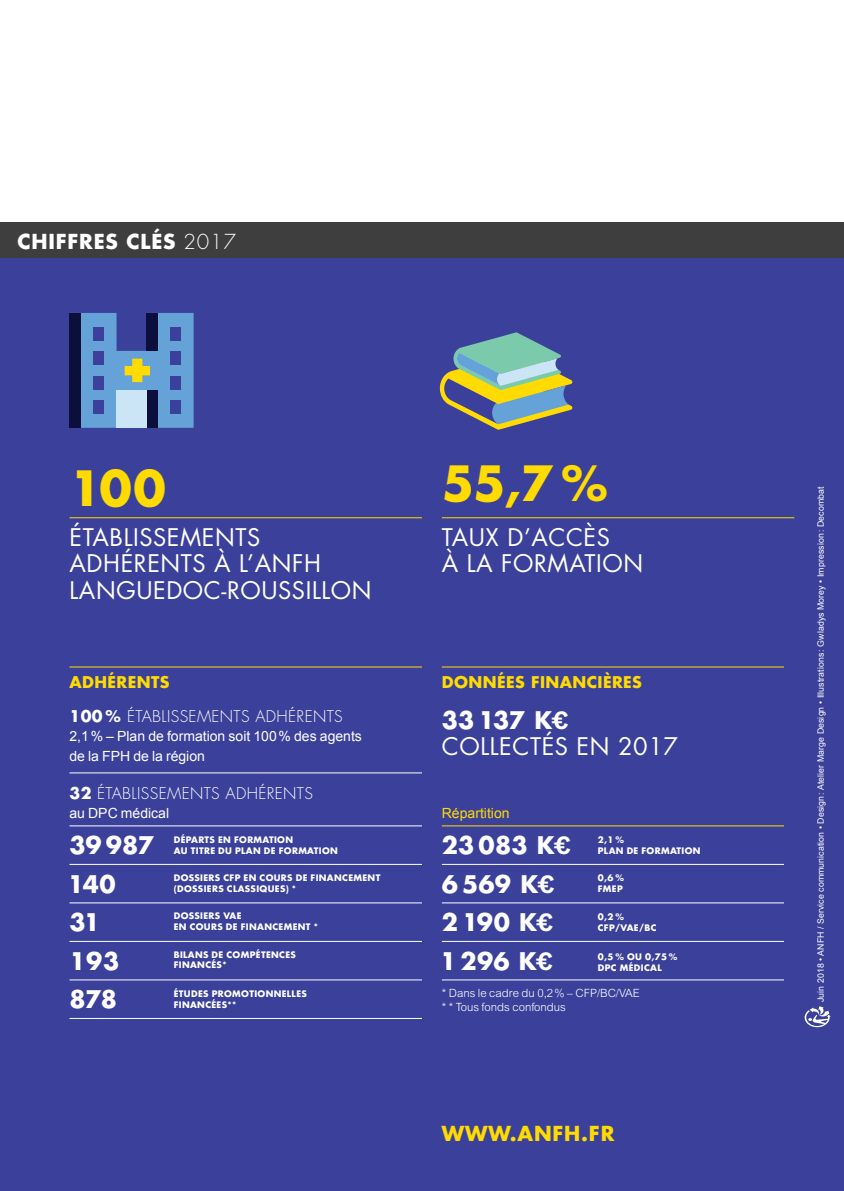
<style>
.page{position:relative;width:844px;height:1191px;background:#fff}
.page>*{position:absolute;margin:0;border:0;box-sizing:border-box;transform-origin:0 0}
.t1{font:700 47.25px "Futura";color:#ffdb01}
.t2{font:23.62px/26.2px "Futura";letter-spacing:.025em;color:#fff}
.t3{font:700 23.62px/38.5px "Futura";letter-spacing:.005em;color:#fff}
.t4{font:700 23.62px/38.7px "Futura";letter-spacing:-.015em;color:#fff}
.t5{font:700 20.12px "Futura";letter-spacing:.04em;color:#fff}
.t6{font:700 20.12px "Futura";letter-spacing:.04em;color:#ffdb01}
.t7{font:300 15.75px/33.8px "Futura";letter-spacing:.025em;color:#fff}
.t8{font:700 15.75px "Futura";letter-spacing:.025em;color:#ffdb01}
.t9{font:14px/19.2px "Arial";color:#fff}
.t10{font:14px "Arial";color:#ffdb01}
.t11{font:300 11.38px/14.3px "Arial";color:#fff}
.t12{font:700 8.75px/10.8px "Futura";letter-spacing:.04em;color:#fff}
.t13{font:8.75px "Arial";letter-spacing:.01em;color:#fff}
.s1{font-weight:300}
.s2{font-weight:700;color:#ffdb01}
.s3{font-weight:700}
.s4{font-family:"Benton Sans";font-weight:700}
.s5{font-family:"Benton Sans"}
</style>
<div class="page">
<div style="left:0;top:254px;width:843px;height:937px;background:#3b419a"></div>
<div style="left:0;top:223px;width:843px;height:35px;background:#3e3e3f"></div>
<svg style="left:804px;top:1006px;width:26px;height:21px"></svg>
<hr style="left:69px;top:864px;width:353px;height:1px;background:#fff">
<hr style="left:69px;top:902px;width:353px;height:1px;background:#fff">
<hr style="left:69px;top:941px;width:353px;height:1px;background:#fff">
<hr style="left:69px;top:979px;width:353px;height:1px;background:#fff">
<hr style="left:69px;top:1018px;width:353px;height:1px;background:#fff">
<hr style="left:441px;top:864px;width:342px;height:1px;background:#fff">
<hr style="left:441px;top:902px;width:342px;height:1px;background:#fff">
<hr style="left:441px;top:941px;width:342px;height:1px;background:#fff">
<hr style="left:441px;top:979px;width:342px;height:1px;background:#fff">
<hr style="left:441px;top:517px;width:353px;height:1px;background:#ffdb01">
<hr style="left:69px;top:517px;width:353px;height:1px;background:#ffdb01">
<hr style="left:69px;top:666px;width:353px;height:1px;background:#ffdb01">
<hr style="left:69px;top:772px;width:353px;height:1px;background:#fff">
<hr style="left:69px;top:825px;width:353px;height:1px;background:#fff">
<hr style="left:441px;top:666px;width:342px;height:1px;background:#ffdb01">
<hr style="left:441px;top:825px;width:342px;height:1px;background:#ffdb01">
<svg style="left:440px;top:332px;width:132px;height:98px"></svg>
<svg style="left:69px;top:313px;width:124px;height:115px"></svg>
<div style="left:116px;top:390px;width:30px;height:38px;background:#cbe5f7"></div>
<h3 class="t5" style="left:17px;top:228px;width:220px">CHIFFRES CLÉS <span class="s1">2017</span></h3>
<h1 class="t1" style="left:69px;top:456px;width:98px">100</h1>
<h2 class="t2" style="left:69px;top:524px;width:303px">ÉTABLISSEMENTS<br>ADHÉRENTS À L’ANFH<br>LANGUEDOC-ROUSSILLON</h2>
<h3 class="t7" style="left:69px;top:666px;width:275px"><span class="s2">ADHÉRENTS<br></span><span class="s3">100 %</span> ÉTABLISSEMENTS ADHÉRENTS</h3>
<h3 class="t9" style="left:69px;top:727px;width:294px">2,1% – Plan de formation soit 100% des agents de la FPH de la région</h3>
<h3 class="t7" style="left:69px;top:777px;width:245px"><span class="s3">32</span> ÉTABLISSEMENTS ADHÉRENTS</h3>
<h3 class="t9" style="left:69px;top:804px;width:101px">au DPC médical</h3>
<h1 class="t1" style="left:441px;top:451px;width:167px">55,7 %</h1>
<h2 class="t2" style="left:441px;top:524px;width:203px">TAUX D’ACCÈS<br>À LA FORMATION</h2>
<h3 class="t8" style="left:441px;top:672px;width:202px">DONNÉES FINANCIÈRES</h3>
<h2 class="t2" style="left:441px;top:707px;width:238px"><span class="s3">33 137 K</span><span class="s4">€<br></span>COLLECTÉS EN 2017</h2>
<h3 class="t10" style="left:441px;top:804px;width:69px">Répartition</h3>
<p class="t12" style="left:174px;top:834px;width:165px">DÉPARTS EN FORMATION<br>AU TITRE DU PLAN DE FORMATION</p>
<p class="t12" style="left:597px;top:834px;width:104px">2,1 %<br>PLAN DE FORMATION</p>
<p class="t12" style="left:597px;top:872px;width:28px">0,6 %<br>FMEP</p>
<p class="t12" style="left:597px;top:910px;width:60px">0,2 %<br>CFP/VAE/BC</p>
<p class="t12" style="left:597px;top:951px;width:81px">0,5 % OU 0,75 %<br>DPC MÉDICAL</p>
<h2 class="t4" style="left:68px;top:825px;width:87px">39 987<br>140<br>31<br>193<br>878</h2>
<h2 class="t3" style="left:440px;top:826px;width:133px">23 083 K<span class="s5">€<br></span>6 569 K<span class="s5">€<br></span>2 190 K<span class="s5">€<br></span>1 296 K<span class="s5">€</span></h2>
<p class="t12" style="left:174px;top:872px;width:208px">DOSSIERS CFP EN COURS DE FINANCEMENT (DOSSIERS CLASSIQUES) *</p>
<p class="t12" style="left:174px;top:910px;width:146px">DOSSIERS VAE<br>EN COURS DE FINANCEMENT *</p>
<p class="t12" style="left:174px;top:948px;width:124px">BILANS DE COMPÉTENCES<br>FINANCÉS*</p>
<p class="t12" style="left:174px;top:988px;width:135px">ÉTUDES PROMOTIONNELLES<br>FINANCÉES**</p>
<h3 class="t11" style="left:441px;top:985px;width:199px">* Dans le cadre du 0,2% – CFP/BC/VAE * * Tous fonds confondus</h3>
<h3 class="t6" style="left:441px;top:1120px;width:174px">WWW.ANFH.FR</h3>
<p class="t13" style="left:814px;top:1002px;width:517px;rotate:-90deg">Juin 2018 • ANFH / Service communication • Design : Atelier Marge Design • Illustrations : Gwladys Morey • Impression : Decombat</p>
</div>
